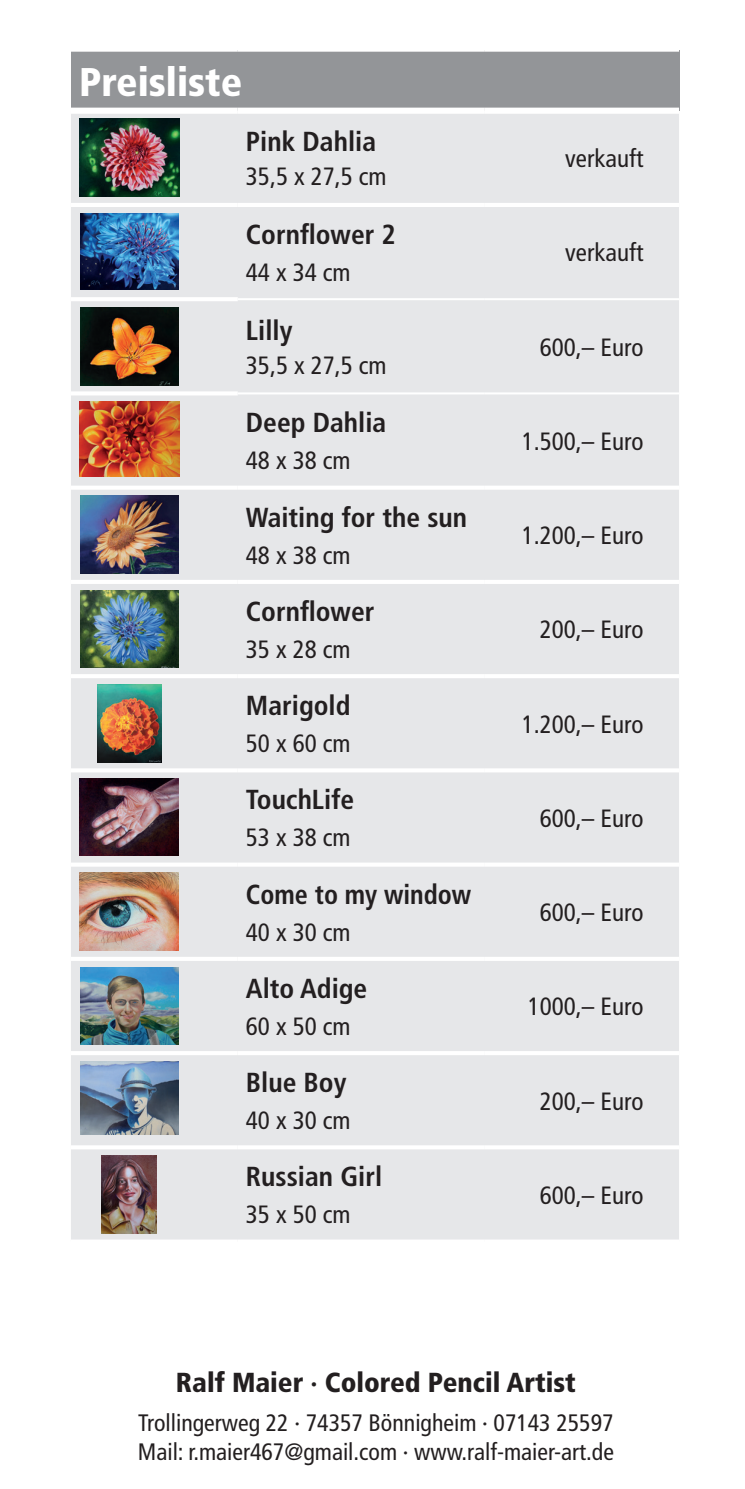
<style>
.page{position:relative;width:745px;height:1489px;background:#fff}
.page>*{position:absolute;margin:0;border:0;box-sizing:border-box;transform-origin:0 0}
.t1{font:900 condensed 40px "Frutiger";color:#fff}
.t2{font:700 condensed 27.5px "Frutiger";color:#231f20}
.t3{font:900 condensed 27.5px "Frutiger";color:#231f20}
.t4{font:700 condensed 27.5px "Frutiger";color:#231f20;scale:.95 1}
.t5{font:condensed 25px "Frutiger";color:#231f20}
.t6{font:condensed 23.75px/28.8px "Frutiger";color:#231f20}
</style>
<div class="page">
<div style="left:71px;top:51px;width:607px;height:60px;background:#939598"></div>
<div style="left:71px;top:114px;width:607px;height:1125px;background:#e6e7e9"></div>
<hr style="left:71px;top:50px;width:166px;height:2px;background:#fff">
<hr style="left:237px;top:50px;width:247px;height:2px;background:#fff">
<hr style="left:484px;top:50px;width:194px;height:2px;background:#fff">
<hr style="left:237px;top:298px;width:247px;height:2px;background:#fff">
<hr style="left:484px;top:298px;width:194px;height:2px;background:#fff">
<hr style="left:237px;top:392px;width:247px;height:2px;background:#fff">
<hr style="left:484px;top:392px;width:194px;height:2px;background:#fff">
<hr style="left:71px;top:203px;width:166px;height:4px;background:#fff">
<hr style="left:237px;top:203px;width:247px;height:4px;background:#fff">
<hr style="left:484px;top:203px;width:194px;height:4px;background:#fff">
<hr style="left:71px;top:297px;width:166px;height:4px;background:#fff">
<hr style="left:71px;top:391px;width:166px;height:4px;background:#fff">
<svg style="left:71px;top:485px;width:166px;height:4px"></svg>
<svg style="left:237px;top:485px;width:247px;height:4px"></svg>
<svg style="left:484px;top:485px;width:194px;height:4px"></svg>
<hr style="left:71px;top:580px;width:166px;height:4px;background:#fff">
<hr style="left:237px;top:580px;width:247px;height:4px;background:#fff">
<hr style="left:484px;top:580px;width:194px;height:4px;background:#fff">
<hr style="left:71px;top:674px;width:166px;height:4px;background:#fff">
<hr style="left:237px;top:674px;width:247px;height:4px;background:#fff">
<hr style="left:484px;top:674px;width:194px;height:4px;background:#fff">
<hr style="left:71px;top:768px;width:166px;height:4px;background:#fff">
<hr style="left:237px;top:768px;width:247px;height:4px;background:#fff">
<hr style="left:484px;top:768px;width:194px;height:4px;background:#fff">
<svg style="left:71px;top:862px;width:166px;height:4px"></svg>
<svg style="left:237px;top:862px;width:247px;height:4px"></svg>
<svg style="left:484px;top:862px;width:194px;height:4px"></svg>
<svg style="left:71px;top:956px;width:166px;height:4px"></svg>
<svg style="left:237px;top:956px;width:247px;height:4px"></svg>
<svg style="left:484px;top:956px;width:194px;height:4px"></svg>
<div style="left:71px;top:1050px;width:166px;height:5px;background:#fff"></div>
<div style="left:237px;top:1050px;width:247px;height:5px;background:#fff"></div>
<div style="left:484px;top:1050px;width:194px;height:5px;background:#fff"></div>
<hr style="left:71px;top:1145px;width:166px;height:4px;background:#fff">
<hr style="left:237px;top:1145px;width:247px;height:4px;background:#fff">
<hr style="left:484px;top:1145px;width:194px;height:4px;background:#fff">
<svg style="left:71px;top:1239px;width:166px;height:1px"></svg>
<svg style="left:237px;top:1239px;width:247px;height:1px"></svg>
<svg style="left:484px;top:1239px;width:194px;height:1px"></svg>
<div style="left:71px;top:108px;width:166px;height:6px;background:#fff"></div>
<div style="left:237px;top:108px;width:247px;height:6px;background:#fff"></div>
<div style="left:484px;top:108px;width:194px;height:6px;background:#fff"></div>
<img style="left:79px;top:119px;width:100px;height:78px">
<img style="left:80px;top:213px;width:98px;height:76px">
<img style="left:80px;top:307px;width:98px;height:78px">
<img style="left:79px;top:401px;width:100px;height:75px">
<img style="left:80px;top:496px;width:98px;height:77px">
<img style="left:80px;top:590px;width:98px;height:78px">
<img style="left:97px;top:684px;width:64px;height:78px">
<img style="left:79px;top:778px;width:99px;height:77px">
<img style="left:79px;top:872px;width:99px;height:78px">
<img style="left:80px;top:967px;width:98px;height:77px">
<img style="left:80px;top:1061px;width:98px;height:73px">
<img style="left:102px;top:1155px;width:55px;height:78px">
<h1 class="t1" style="left:79px;top:58px;width:165px">Preisliste</h1>
<p class="t2" style="left:246px;top:125px;width:131px">Pink Dahlia</p>
<p class="t5" style="left:246px;top:162px;width:142px">35,5 x 27,5 cm</p>
<p class="t2" style="left:246px;top:218px;width:151px">Cornflower 2</p>
<p class="t5" style="left:246px;top:257px;width:106px">44 x 34 cm</p>
<p class="t2" style="left:246px;top:313px;width:48px">Lilly</p>
<p class="t5" style="left:246px;top:350px;width:142px">35,5 x 27,5 cm</p>
<p class="t2" style="left:246px;top:406px;width:142px">Deep Dahlia</p>
<p class="t5" style="left:246px;top:446px;width:106px">48 x 38 cm</p>
<p class="t2" style="left:246px;top:501px;width:222px">Waiting for the sun</p>
<p class="t5" style="left:246px;top:540px;width:106px">48 x 38 cm</p>
<p class="t2" style="left:246px;top:595px;width:130px">Cornflower</p>
<p class="t5" style="left:246px;top:634px;width:106px">35 x 28 cm</p>
<p class="t2" style="left:246px;top:689px;width:106px">Marigold</p>
<p class="t5" style="left:246px;top:728px;width:106px">50 x 60 cm</p>
<p class="t2" style="left:246px;top:783px;width:110px">TouchLife</p>
<p class="t5" style="left:246px;top:823px;width:106px">53 x 38 cm</p>
<p class="t4" style="left:246px;top:877px;width:238px">Come to my window</p>
<p class="t5" style="left:246px;top:917px;width:106px">40 x 30 cm</p>
<p class="t2" style="left:246px;top:971px;width:123px">Alto Adige</p>
<p class="t5" style="left:246px;top:1011px;width:106px">60 x 50 cm</p>
<p class="t2" style="left:246px;top:1066px;width:102px">Blue Boy</p>
<p class="t5" style="left:246px;top:1105px;width:106px">40 x 30 cm</p>
<p class="t2" style="left:246px;top:1160px;width:138px">Russian Girl</p>
<p class="t5" style="left:246px;top:1199px;width:106px">35 x 50 cm</p>
<p class="t5" style="left:565px;top:144px;width:80px">verkauft</p>
<p class="t5" style="left:565px;top:238px;width:80px">verkauft</p>
<p class="t5" style="left:539px;top:332px;width:105px">600,– Euro</p>
<p class="t5" style="left:521px;top:426px;width:123px">1.500,– Euro</p>
<p class="t5" style="left:521px;top:521px;width:123px">1.200,– Euro</p>
<p class="t5" style="left:539px;top:615px;width:105px">200,– Euro</p>
<p class="t5" style="left:521px;top:709px;width:123px">1.200,– Euro</p>
<p class="t5" style="left:539px;top:803px;width:105px">600,– Euro</p>
<p class="t5" style="left:539px;top:897px;width:105px">600,– Euro</p>
<p class="t5" style="left:527px;top:992px;width:117px">1000,– Euro</p>
<p class="t5" style="left:539px;top:1086px;width:105px">200,– Euro</p>
<p class="t5" style="left:539px;top:1180px;width:105px">600,– Euro</p>
<p class="t3" style="left:176px;top:1365px;width:401px">Ralf Maier · Colored Pencil Artist</p>
<p class="t6" style="left:138px;top:1408px;width:477px">Trollingerweg 22 · 74357 Bönnigheim · 07143 25597<br>Mail: r.maier467@gmail.com · www.ralf-maier-art.de</p>
</div>
